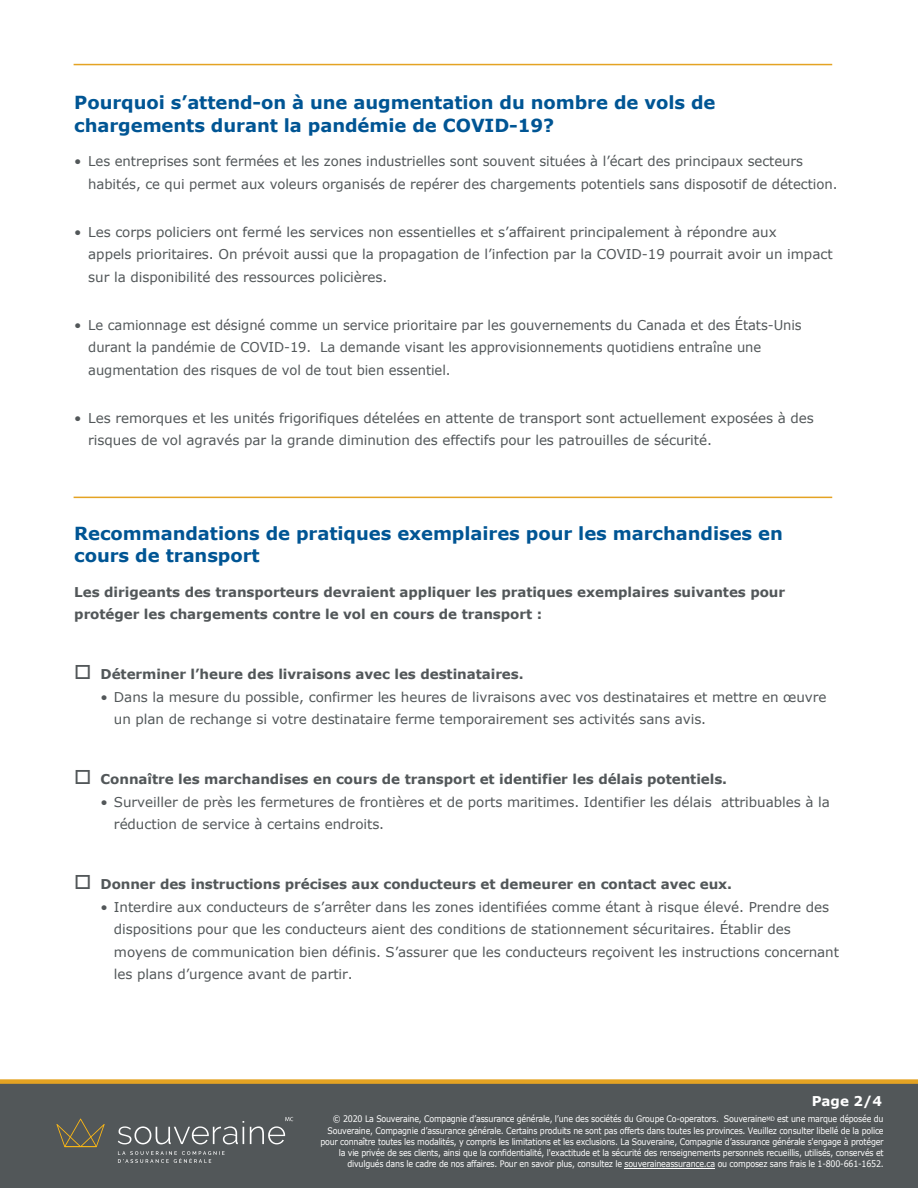
<style>
.page{position:relative;width:918px;height:1188px;background:#fff}
.page>*{position:absolute;margin:0;border:0;box-sizing:border-box;transform-origin:0 0}
.t1{font:700 18px/22.5px "Verdana";letter-spacing:-.005em;color:#005594}
.t2{font:13.5px/22.5px "Verdana";letter-spacing:-.005em;color:#525759}
.t3{font:700 13.5px/22.5px "Verdana";letter-spacing:-.005em;color:#525759}
.t4{font:700 13.5px "Verdana";color:#fff}
.t5{font:9px/11.2px "Verdana";letter-spacing:-.025em;color:#fff;text-align:right;scale:.88 1}
</style>
<div class="page">
<hr style="left:74px;top:64px;width:758px;height:1px;background:#e4a323">
<hr style="left:74px;top:497px;width:758px;height:1px;background:#e4a323">
<div style="left:0;top:1081px;width:918px;height:107px;background:#525759"></div>
<div style="left:0;top:1079px;width:918px;height:5px;background:#e4a323"></div>
<svg style="left:56px;top:1119px;width:49px;height:28px"></svg>
<svg style="left:118px;top:1151px;width:107px;height:12px"></svg>
<svg style="left:118px;top:1121px;width:126px;height:23px"></svg>
<svg style="left:250px;top:1117px;width:43px;height:27px"></svg>
<hr style="left:624px;top:1169px;width:91px;height:1px;background:#fff">
<h1 class="t1" style="left:74px;top:91px;width:643px">Pourquoi s’attend-on à une augmentation du nombre de vols de chargements durant la pandémie de COVID-19?</h1>
<p class="t2" style="left:88px;top:150px;width:751px;text-indent:-14px">• Les entreprises sont fermées et les zones industrielles sont souvent situées à l’écart des principaux secteurs habités, ce qui permet aux voleurs organisés de repérer des chargements potentiels sans disposotif de détection.</p>
<p class="t2" style="left:88px;top:221px;width:746px;text-indent:-14px">• Les corps policiers ont fermé les services non essentielles et s’affairent principalement à répondre aux<br>appels prioritaires. On prévoit aussi que la propagation de l’infection par la COVID-19 pourrait avoir un impact sur la disponibilité des ressources policières.</p>
<p class="t2" style="left:88px;top:314px;width:715px;text-indent:-14px">• Le camionnage est désigné comme un service prioritaire par les gouvernements du Canada et des États-Unis durant la pandémie de COVID-19. La demande visant les approvisionnements quotidiens entraîne une augmentation des risques de vol de tout bien essentiel.</p>
<p class="t2" style="left:88px;top:407px;width:727px;text-indent:-14px">• Les remorques et les unités frigorifiques dételées en attente de transport sont actuellement exposées à des risques de vol agravés par la grande diminution des effectifs pour les patrouilles de sécurité.</p>
<h1 class="t1" style="left:74px;top:522px;width:710px">Recommandations de pratiques exemplaires pour les marchandises en cours de transport</h1>
<p class="t3" style="left:74px;top:581px;width:712px">Les dirigeants des transporteurs devraient appliquer les pratiques exemplaires suivantes pour protéger les chargements contre le vol en cours de transport :</p>
<p class="t3" style="left:74px;top:663px;width:451px">□ Déterminer l’heure des livraisons avec les destinataires.</p>
<p class="t2" style="left:114px;top:686px;width:714px;text-indent:-13px">• Dans la mesure du possible, confirmer les heures de livraisons avec vos destinataires et mettre en œuvre un plan de rechange si votre destinataire ferme temporairement ses activités sans avis.</p>
<p class="t3" style="left:74px;top:768px;width:654px">□ Connaître les marchandises en cours de transport et identifier les délais potentiels.</p>
<p class="t2" style="left:114px;top:791px;width:717px;text-indent:-13px">• Surveiller de près les fermetures de frontières et de ports maritimes. Identifier les délais attribuables à la réduction de service à certains endroits.</p>
<p class="t3" style="left:74px;top:873px;width:659px">□ Donner des instructions précises aux conducteurs et demeurer en contact avec eux.</p>
<p class="t2" style="left:114px;top:896px;width:727px;text-indent:-13px">• Interdire aux conducteurs de s’arrêter dans les zones identifiées comme étant à risque élevé. Prendre des dispositions pour que les conducteurs aient des conditions de stationnement sécuritaires. Établir des moyens de communication bien définis. S’assurer que les conducteurs reçoivent les instructions concernant les plans d’urgence avant de partir.</p>
<p class="t4" style="left:812px;top:1093px;width:72px">Page 2/4</p>
<p class="t5" style="left:320px;top:1114px;width:642px">© 2020 La Souveraine, Compagnie d’assurance générale, l’une des sociétés du Groupe Co-operators. Souveraine<sup>MD</sup> est une marque déposée du Souveraine, Compagnie d’assurance générale. Certains produits ne sont pas offerts dans toutes les provinces. Veuillez consulter libellé de la police pour connaître toutes les modalités, y compris les limitations et les exclusions. La Souveraine, Compagnie d’assurance générale s'engage à protéger la vie privée de ses clients, ainsi que la confidentialité, l'exactitude et la sécurité des renseignements personnels recueillis, utilisés, conservés et divulgués dans le cadre de nos affaires. Pour en savoir plus, consultez le souveraineassurance.ca ou composez sans frais le 1-800-661-1652.</p>
</div>
